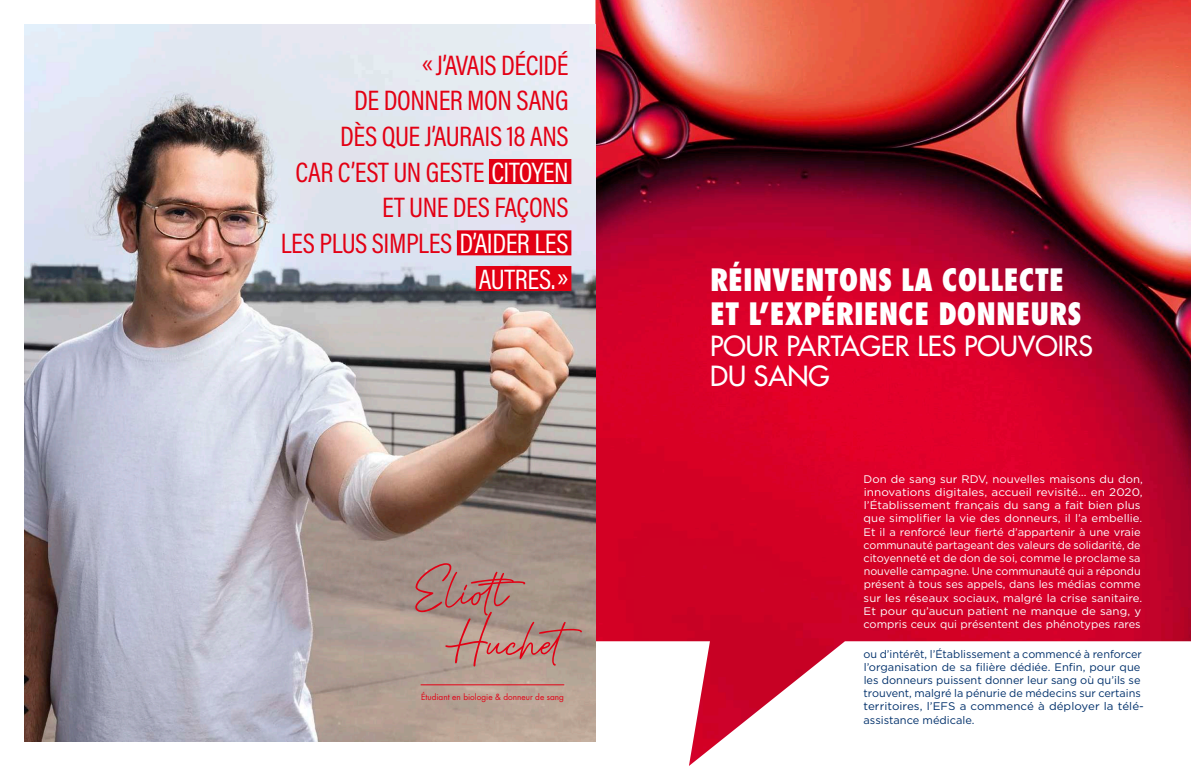
<style>
.page{position:relative;width:1191px;height:766px;background:#fff}
.page>*{position:absolute;margin:0;border:0;box-sizing:border-box;transform-origin:0 0}
.t1{font:700 55px/50px "Kalista Script";color:#e30014}
.t2{font:800 condensed 30px/34px "Futura Std";color:#fff}
.t3{font:28.4px/35.6px "Acumin Variable Concept";letter-spacing:-.21em;color:#e30014;text-align:right}
.t4{font:500 27px/30.4px "Futura Std";color:#fff}
.t5{font:11px/13.2px "Gotham";color:#fff}
.t6{font:11px/13.2px "Gotham";color:#00306b}
.t7{font:8.2px "Futura Std";color:#e30014}
.s1{color:#fff}
</style>
<div class="page">
<img style="left:595px;top:0;width:596px;height:765px">
<img style="left:24px;top:24px;width:571px;height:717px">
<hr style="left:420px;top:684px;width:144px;height:1px;background:#e30014">
<div style="left:489px;top:159px;width:82px;height:25px;background:#e30014"></div>
<div style="left:457px;top:230px;width:114px;height:25px;background:#e30014"></div>
<div style="left:476px;top:266px;width:95px;height:25px;background:#e30014"></div>
<h3 class="t3" style="left:281px;top:46px;width:296px">« J’AVAIS DÉCIDÉ<br>DE DONNER MON SANG<br>DÈS QUE J’AURAIS 18 ANS<br>CAR C’EST UNGESTE <span class="s1">CITOYEN<br></span>ET UNE DES FAÇONS<br>LES PLUS SIMPLES <span class="s1">D’AIDER LES<br>AUTRES. »</span></h3>
<h1 class="t1" style="left:445px;top:559px;width:141px;text-indent:-30px">Eliott<br>Huchet</h1>
<p class="t7" style="left:421px;top:691px;width:144px">Étudiant en biologie &amp; donneur de sang</p>
<h2 class="t2" style="left:710px;top:263px;width:373px">RÉINVENTONS LA COLLECTE<br>ET L’EXPÉRIENCE DONNEURS</h2>
<h3 class="t4" style="left:710px;top:330px;width:384px">POUR PARTAGER LES POUVOIRS<br>DU SANG</h3>
<p class="t5" style="left:863px;top:472px;width:281px">Don de sang sur RDV, nouvelles maisons du don, innovations digitales, accueil revisité… en 2020, l’Établissement français du sang a fait bien plus que simplifier la vie des donneurs, il l’a embellie.<br>Et il a renforcé leur fierté d’appartenir à une vraie communauté partageant des valeurs de solidarité, de citoyenneté et de don de soi, comme le proclame sa nouvelle campagne. Une communauté qui a répondu présent à tous ses appels, dans les médias comme sur les réseaux sociaux, malgré la crise sanitaire.<br>Et pour qu’aucun patient ne manque de sang, y compris ceux qui présentent des phénotypes rares</p>
<p class="t6" style="left:863px;top:646px;width:282px">ou d’intérêt, l’Établissement a commencé à renforcer l’organisation de sa filière dédiée. Enfin, pour que les donneurs puissent donner leur sang où qu’ils se trouvent, malgré la pénurie de médecins sur certains territoires, l’EFS a commencé à déployer la télé&shy;assistance médicale.</p>
</div>
